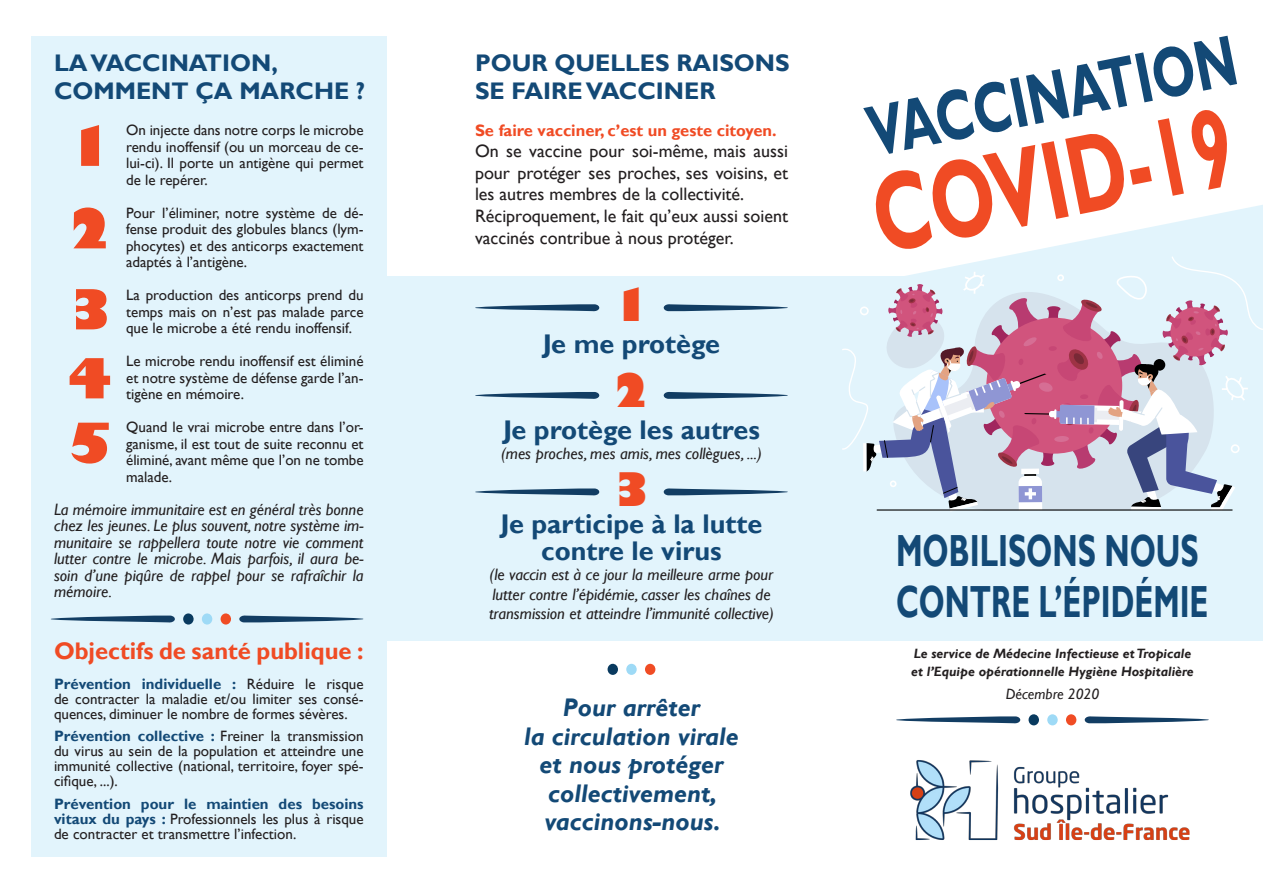
<style>
.page{position:relative;width:1263px;height:893px;background:#fff}
.page>*{position:absolute;margin:0;border:0;box-sizing:border-box;transform-origin:0 0}
.t1{font:700 112.5px "Gill Sans";color:#f04b24;scale:.67 1}
.t2{font:700 72.15px "Gill Sans";color:#134976;scale:.69 1}
.t3{font:800 54px "Gill Sans";color:#f04b24}
.t4{font:700 45px "Gill Sans";color:#134976;scale:.66 1}
.t5{font:700 45px "Gill Sans";color:#134976;scale:.67 1}
.t6{font:800 45px "Gill Sans";color:#f04b24}
.t7{font:700 27px "Gill Sans";color:#134976}
.t8{font:italic 700 25.5px "Gill Sans";color:#134976}
.t9{font:700 24px "Gill Sans";color:#134976}
.t10{font:700 24px "Gill Sans";color:#f04b24}
.t11{font:18px/21.6px "Gill Sans";color:#231f20}
.t12{font:italic 16.5px/16.5px "Gill Sans";color:#231f20}
.t13{font:700 16.5px "Gill Sans";color:#f04b24}
.t14{font:15px/16.5px "Gill Sans";color:#231f20;text-align:justify}
.t15{font:italic 15px "Gill Sans";color:#231f20}
.t16{font:italic 700 13.5px "Gill Sans";color:#231f20}
.s1{font-weight:700;color:#134976}
</style>
<div class="page">
<svg style="left:1012px;top:205px;width:251px;height:50px;fill:#e6f5fc"></svg>
<div style="left:387px;top:276px;width:876px;height:365px;background:#e2f4fc"></div>
<div style="left:32px;top:37px;width:355px;height:820px;background:#e2f4fc"></div>
<img style="left:910px;top:760px;width:280px;height:80px">
<div style="left:1028px;top:714px;width:11px;height:11px;background:#093a5f;border-radius:50%"></div>
<div style="left:1066px;top:714px;width:11px;height:11px;background:#f04c24;border-radius:50%"></div>
<div style="left:1047px;top:714px;width:11px;height:11px;background:#9edaf6;border-radius:50%"></div>
<svg style="left:896px;top:716px;width:125px;height:8px"></svg>
<svg style="left:1084px;top:716px;width:125px;height:8px"></svg>
<div style="left:183px;top:613px;width:11px;height:12px;background:#093a5f;border-radius:50%"></div>
<div style="left:220px;top:613px;width:11px;height:12px;background:#f04c24;border-radius:50%"></div>
<div style="left:202px;top:613px;width:11px;height:12px;background:#9edaf6;border-radius:50%"></div>
<svg style="left:51px;top:615px;width:124px;height:8px"></svg>
<svg style="left:239px;top:615px;width:125px;height:8px"></svg>
<svg style="left:475px;top:488px;width:125px;height:8px"></svg>
<svg style="left:663px;top:488px;width:125px;height:8px"></svg>
<svg style="left:475px;top:392px;width:125px;height:7px"></svg>
<svg style="left:663px;top:392px;width:125px;height:7px"></svg>
<svg style="left:475px;top:304px;width:125px;height:7px"></svg>
<svg style="left:663px;top:304px;width:125px;height:7px"></svg>
<svg style="left:842px;top:255px;width:421px;height:256px"></svg>
<hr style="left:877px;top:509px;width:355px;height:2px;background:#000">
<div style="left:607px;top:663px;width:11px;height:12px;background:#093a5f;border-radius:50%"></div>
<div style="left:645px;top:663px;width:11px;height:12px;background:#f04c24;border-radius:50%"></div>
<div style="left:626px;top:663px;width:11px;height:12px;background:#9edaf6;border-radius:50%"></div>
<p class="t9" style="left:54px;top:48px;width:225px">LA VACCINATION,</p>
<p class="t9" style="left:54px;top:77px;width:312px">COMMENT ÇA MARCHE ?</p>
<p class="t14" style="left:126px;top:122px;width:239px">On injecte dans notre corps le microbe rendu inoffensif (ou un morceau de ce&shy;lui-ci). Il porte un antigène qui permet de le repérer.</p>
<p class="t14" style="left:126px;top:205px;width:239px">Pour l’éliminer, notre système de dé&shy;fense produit des globules blancs (lym&shy;phocytes) et des anticorps exactement adaptés à l’antigène.</p>
<p class="t14" style="left:126px;top:287px;width:239px">La production des anticorps prend du temps mais on n’est pas malade parce que le microbe a été rendu inoffensif.</p>
<p class="t14" style="left:126px;top:353px;width:239px">Le microbe rendu inoffensif est éliminé et notre système de défense garde l’an&shy;tigène en mémoire.</p>
<p class="t14" style="left:126px;top:419px;width:239px">Quand le vrai microbe entre dans l’or&shy;ganisme, il est tout de suite reconnu et éliminé, avant même que l’on ne tombe malade.</p>
<p class="t3" style="left:67px;top:112px;width:48px">1</p>
<p class="t3" style="left:67px;top:195px;width:48px">2</p>
<p class="t3" style="left:67px;top:276px;width:48px">3</p>
<p class="t3" style="left:67px;top:345px;width:48px">4</p>
<p class="t3" style="left:67px;top:409px;width:48px">5</p>
<p class="t12" style="left:54px;top:501px;width:311px;text-align:justify">La mémoire immunitaire est en général très bonne chez les jeunes. Le plus souvent, notre système im&shy;munitaire se rappellera toute notre vie comment lutter contre le microbe. Mais parfois, il aura be&shy;soin d’une piqûre de rappel pour se rafraîchir la mémoire.</p>
<p class="t10" style="left:54px;top:636px;width:311px">Objectifs de santé publique :</p>
<p class="t14" style="left:54px;top:676px;width:311px;line-height:15px"><span class="s1">Prévention individuelle :</span> Réduire le risque de contracter la maladie et/ou limiter ses consé&shy;quences, diminuer le nombre de formes sévères.</p>
<p class="t14" style="left:54px;top:729px;width:311px;line-height:15px"><span class="s1">Prévention collective :</span> Freiner la transmission du virus au sein de la population et atteindre une immunité collective (national, territoire, foyer spé&shy;cifique, ...).</p>
<p class="t14" style="left:54px;top:796px;width:311px;line-height:15px"><span class="s1">Prévention pour le maintien des besoins vitaux du pays :</span> Professionnels les plus à risque de contracter et transmettre l’infection.</p>
<p class="t9" style="left:475px;top:48px;width:316px">POUR QUELLES RAISONS</p>
<p class="t9" style="left:475px;top:77px;width:242px">SE FAIRE VACCINER</p>
<p class="t13" style="left:475px;top:120px;width:303px">Se faire vacciner, c’est un geste citoyen.</p>
<p class="t11" style="left:475px;top:141px;width:314px">On se vaccine pour soi-même, mais aussi pour protéger ses proches, ses voisins, et</p>
<p class="t11" style="left:475px;top:184px;width:271px">les autres membres de la collectivité.</p>
<p class="t11" style="left:475px;top:205px;width:314px">Réciproquement, le fait qu’eux aussi soient vaccinés contribue à nous protéger.</p>
<p class="t6" style="left:612px;top:276px;width:40px">1</p>
<p class="t7" style="left:543px;top:328px;width:179px">Je me protège</p>
<p class="t6" style="left:612px;top:362px;width:40px">2</p>
<p class="t7" style="left:503px;top:414px;width:258px">Je protège les autres</p>
<p class="t12" style="left:501px;top:446px;width:262px">(mes proches, mes amis, mes collègues, ...)</p>
<p class="t6" style="left:612px;top:461px;width:40px">3</p>
<p class="t7" style="left:501px;top:508px;width:263px">Je participe à la lutte</p>
<p class="t7" style="left:541px;top:535px;width:182px">contre le virus</p>
<p class="t12" style="left:489px;top:565px;width:286px;line-height:19.8px">(le vaccin est à ce jour la meilleure arme pour lutter contre l’épidémie, casser les chaînes de transmission et atteindre l’immunité collective)</p>
<p class="t8" style="left:563px;top:693px;width:139px">Pour arrêter</p>
<p class="t8" style="left:524px;top:721px;width:216px">la circulation virale</p>
<p class="t8" style="left:540px;top:750px;width:185px">et nous protéger</p>
<p class="t8" style="left:548px;top:778px;width:170px">collectivement,</p>
<p class="t8" style="left:545px;top:807px;width:178px">vaccinons-nous.</p>
<p class="t2" style="left:860px;top:89px;width:545px;rotate:-11deg">VACCINATION</p>
<p class="t1" style="left:861px;top:149px;width:547px;rotate:-11deg">COVID-19</p>
<p class="t5" style="left:896px;top:523px;width:453px">MOBILISONS NOUS</p>
<p class="t4" style="left:896px;top:574px;width:475px">CONTRE L’ÉPIDÉMIE</p>
<p class="t16" style="left:914px;top:646px;width:279px">Le service de Médecine Infectieuse et Tropicale</p>
<p class="t16" style="left:911px;top:664px;width:284px">et l’Equipe opérationnelle Hygiène Hospitalière</p>
<p class="t15" style="left:1006px;top:685px;width:95px">Décembre 2020</p>
</div>
